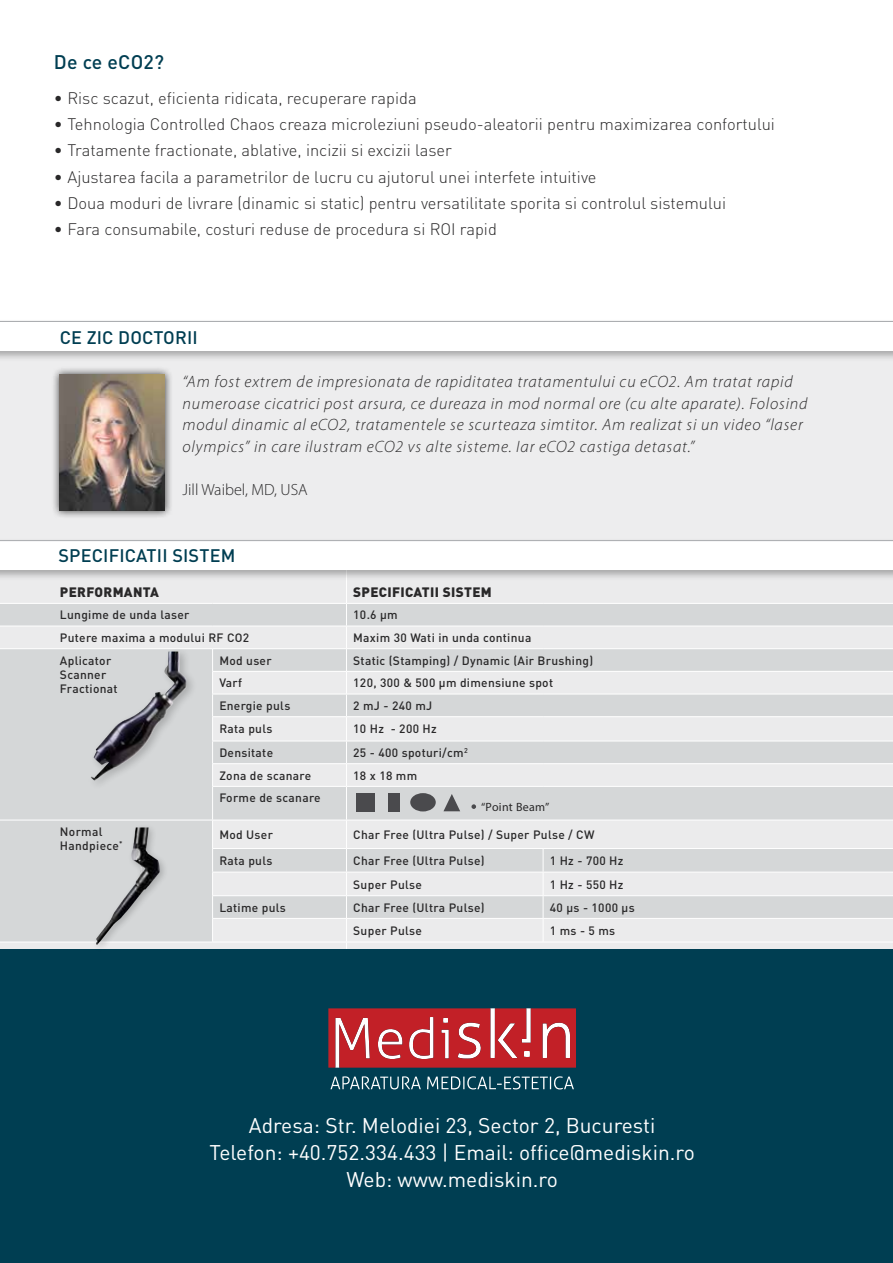
<style>
.page{position:relative;width:893px;height:1263px;background:#fff}
.page>*{position:absolute;margin:0;border:0;box-sizing:border-box;transform-origin:0 0}
.t1{font:21px/27px "DIN Pro";color:#fff;text-align:center}
.t2{font:500 19.5px "DIN Pro";letter-spacing:.01em;color:#003e52}
.t3{font:500 18px "DIN Pro";letter-spacing:.01em;color:#003e52}
.t4{font:300 16.5px "DIN Pro";color:#292829}
.t5{font:italic 300 16.5px/21.6px "Myriad Pro";letter-spacing:.05em;color:#292829}
.t6{font:300 16.2px "Myriad Pro";color:#292829}
.t7{font:900 13.5px "DIN Pro";letter-spacing:.025em;color:#292829}
.t8{font:500 12px/14.2px "DIN Pro";letter-spacing:.025em;color:#292829}
.t9{font:12px "Myriad Pro";letter-spacing:.025em;color:#292829}
</style>
<div class="page">
<div style="left:0;top:581px;width:893px;height:368px;background:#ebebec"></div>
<svg style="left:0;top:604px;width:893px;height:338px;background:#dedfe0"></svg>
<hr style="left:346px;top:537px;width:1px;height:66px;background:#fff">
<hr style="left:0;top:603px;width:213px;height:1px;background:#fff">
<hr style="left:213px;top:603px;width:133px;height:1px;background:#fff">
<hr style="left:346px;top:603px;width:197px;height:1px;background:#fff">
<hr style="left:543px;top:603px;width:350px;height:1px;background:#fff">
<hr style="left:0;top:626px;width:213px;height:1px;background:#fff">
<hr style="left:213px;top:626px;width:133px;height:1px;background:#fff">
<hr style="left:346px;top:626px;width:197px;height:1px;background:#fff">
<hr style="left:543px;top:626px;width:350px;height:1px;background:#fff">
<hr style="left:346px;top:648px;width:197px;height:1px;background:#fff">
<hr style="left:543px;top:648px;width:350px;height:1px;background:#fff">
<hr style="left:346px;top:671px;width:197px;height:1px;background:#fff">
<hr style="left:543px;top:671px;width:350px;height:1px;background:#fff">
<hr style="left:213px;top:648px;width:133px;height:1px;background:#fff">
<hr style="left:212px;top:671px;width:134px;height:1px;background:#fff">
<hr style="left:212px;top:694px;width:134px;height:1px;background:#fff">
<hr style="left:212px;top:716px;width:134px;height:1px;background:#fff">
<hr style="left:346px;top:694px;width:197px;height:1px;background:#fff">
<hr style="left:543px;top:694px;width:350px;height:1px;background:#fff">
<hr style="left:346px;top:716px;width:197px;height:1px;background:#fff">
<hr style="left:543px;top:716px;width:350px;height:1px;background:#fff">
<hr style="left:346px;top:741px;width:197px;height:1px;background:#fff">
<hr style="left:543px;top:741px;width:350px;height:1px;background:#fff">
<hr style="left:346px;top:763px;width:197px;height:1px;background:#fff">
<hr style="left:543px;top:763px;width:350px;height:1px;background:#fff">
<hr style="left:212px;top:741px;width:134px;height:1px;background:#fff">
<svg style="left:346px;top:604px;width:1px;height:182px"></svg>
<hr style="left:212px;top:763px;width:134px;height:1px;background:#fff">
<svg style="left:212px;top:821px;width:1px;height:121px"></svg>
<hr style="left:346px;top:786px;width:197px;height:1px;background:#fff">
<hr style="left:543px;top:786px;width:350px;height:1px;background:#fff">
<hr style="left:213px;top:820px;width:133px;height:1px;background:#fff">
<hr style="left:346px;top:820px;width:197px;height:1px;background:#fff">
<hr style="left:543px;top:820px;width:350px;height:1px;background:#fff">
<hr style="left:212px;top:848px;width:134px;height:1px;background:#fff">
<hr style="left:212px;top:872px;width:134px;height:1px;background:#fff">
<hr style="left:346px;top:848px;width:197px;height:1px;background:#fff">
<hr style="left:346px;top:872px;width:197px;height:1px;background:#fff">
<hr style="left:212px;top:895px;width:134px;height:1px;background:#fff">
<hr style="left:212px;top:918px;width:134px;height:1px;background:#fff">
<hr style="left:543px;top:848px;width:350px;height:1px;background:#fff">
<hr style="left:543px;top:872px;width:350px;height:1px;background:#fff">
<hr style="left:543px;top:895px;width:350px;height:1px;background:#fff">
<hr style="left:543px;top:918px;width:350px;height:1px;background:#fff">
<hr style="left:346px;top:895px;width:197px;height:1px;background:#fff">
<svg style="left:543px;top:849px;width:1px;height:93px"></svg>
<hr style="left:346px;top:918px;width:197px;height:1px;background:#fff">
<hr style="left:212px;top:786px;width:134px;height:1px;background:#fff">
<hr style="left:346px;top:787px;width:1px;height:33px;background:#fff">
<hr style="left:0;top:648px;width:213px;height:1px;background:#fff">
<svg style="left:212px;top:649px;width:1px;height:137px"></svg>
<hr style="left:212px;top:787px;width:1px;height:33px;background:#fff">
<hr style="left:0;top:820px;width:213px;height:1px;background:#fff">
<hr style="left:0;top:942px;width:213px;height:1px;background:#fff">
<hr style="left:213px;top:942px;width:133px;height:1px;background:#fff">
<hr style="left:346px;top:942px;width:197px;height:1px;background:#fff">
<svg style="left:346px;top:821px;width:1px;height:128px"></svg>
<hr style="left:543px;top:942px;width:350px;height:1px;background:#fff">
<div style="left:356px;top:793px;width:18px;height:18px;background:#4a4a4d"></div>
<div style="left:388px;top:793px;width:12px;height:18px;background:#4a4a4d"></div>
<div style="left:410px;top:793px;width:26px;height:18px;background:#4a4a4d;border-radius:50%"></div>
<svg style="left:471px;top:804px;width:5px;height:5px"></svg>
<svg style="left:443px;top:794px;width:17px;height:17px"></svg>
<div style="left:0;top:949px;width:893px;height:314px;background:#003e52"></div>
<div style="left:0;top:326px;width:893px;height:219px;background:#ededee"></div>
<div style="left:0;top:538px;width:893px;height:43px;background:#000;opacity:.3"></div>
<div style="left:0;top:540px;width:893px;height:30px;background:#fff"></div>
<hr style="left:0;top:540px;width:893px;height:1px;background:#a7a9ac">
<div style="left:92px;top:823px;width:77px;height:130px;background:#000;opacity:.2"></div>
<img style="left:96px;top:827px;width:64px;height:118px">
<div style="left:87px;top:646px;width:110px;height:145px;background:#000;opacity:.2"></div>
<img style="left:119px;top:651px;width:55px;height:72px">
<div style="left:51px;top:366px;width:122px;height:153px;background:#000;opacity:.75"></div>
<img style="left:60px;top:375px;width:105px;height:136px">
<div style="left:0;top:319px;width:893px;height:43px;background:#000;opacity:.3"></div>
<div style="left:0;top:321px;width:893px;height:30px;background:#fff"></div>
<hr style="left:0;top:321px;width:893px;height:1px;background:#a7a9ac">
<svg style="left:328px;top:1008px;width:248px;height:60px;background:#c6454b"></svg>
<svg style="left:330px;top:1076px;width:244px;height:13px"></svg>
<h2 class="t2" style="left:54px;top:49px;width:112px">De ce eCO2?</h2>
<h3 class="t4" style="left:54px;top:85px;width:364px">• Risc scazut, eficienta ridicata, recuperare rapida</h3>
<h3 class="t4" style="left:54px;top:111px;width:723px">• Tehnologia Controlled Chaos creaza microleziuni pseudo-aleatorii pentru maximizarea confortului</h3>
<h3 class="t4" style="left:54px;top:138px;width:400px">• Tratamente fractionate, ablative, incizii si excizii laser</h3>
<h3 class="t4" style="left:54px;top:164px;width:544px">• Ajustarea facila a parametrilor de lucru cu ajutorul unei interfete intuitive</h3>
<h3 class="t4" style="left:54px;top:190px;width:674px">• Doua moduri de livrare (dinamic si static) pentru versatilitate sporita si controlul sistemului</h3>
<h3 class="t4" style="left:54px;top:216px;width:444px">• Fara consumabile, costuri reduse de procedura si ROI rapid</h3>
<h3 class="t3" style="left:60px;top:325px;width:140px">CE ZIC DOCTORII</h3>
<p class="t5" style="left:183px;top:371px;width:626px">“Am fost extrem de impresionata de rapiditatea tratamentului cu eCO2. Am tratat rapid numeroase cicatrici post arsura, ce dureaza in mod normal ore (cu alte aparate). Folosind modul dinamic al eCO2, tratamentele se scurteaza simtitor. Am realizat si un video “laser olympics” in care ilustram eCO2 vs alte sisteme. Iar eCO2 castiga detasat.”</p>
<h3 class="t6" style="left:183px;top:481px;width:127px">Jill Waibel, MD, USA</h3>
<h3 class="t3" style="left:58px;top:543px;width:178px">SPECIFICATII SISTEM</h3>
<p class="t7" style="left:60px;top:583px;width:101px">PERFORMANTA</p>
<p class="t7" style="left:353px;top:583px;width:140px">SPECIFICATII SISTEM</p>
<p class="t8" style="left:60px;top:607px;width:131px">Lungime de unda laser</p>
<p class="t8" style="left:353px;top:607px;width:46px">10.6 μm</p>
<p class="t8" style="left:60px;top:630px;width:191px">Putere maxima a modului RF CO2</p>
<p class="t8" style="left:353px;top:630px;width:180px">Maxim 30 Wati in unda continua</p>
<p class="t8" style="left:60px;top:653px;width:59px">Aplicator<br>Scanner<br>Fractionat</p>
<p class="t8" style="left:219px;top:653px;width:54px">Mod user</p>
<p class="t8" style="left:353px;top:653px;width:241px">Static (Stamping) / Dynamic (Air Brushing)</p>
<p class="t8" style="left:219px;top:675px;width:24px">Varf</p>
<p class="t8" style="left:353px;top:675px;width:201px">120, 300 &amp; 500 µm dimensiune spot</p>
<p class="t8" style="left:219px;top:698px;width:72px">Energie puls</p>
<p class="t8" style="left:353px;top:698px;width:81px">2 mJ - 240 mJ</p>
<p class="t8" style="left:219px;top:721px;width:55px">Rata puls</p>
<p class="t8" style="left:353px;top:721px;width:85px">10 Hz - 200 Hz</p>
<p class="t8" style="left:219px;top:745px;width:55px">Densitate</p>
<p class="t8" style="left:353px;top:745px;width:116px">25 - 400 spoturi/cm<sup>2</sup></p>
<p class="t8" style="left:219px;top:768px;width:93px">Zona de scanare</p>
<p class="t8" style="left:353px;top:768px;width:66px">18 x 18 mm</p>
<p class="t8" style="left:219px;top:790px;width:103px">Forme de scanare</p>
<p class="t9" style="left:481px;top:800px;width:70px">“Point Beam”</p>
<p class="t8" style="left:60px;top:824px;width:64px">Normal<br>Handpiece<sup>*</sup></p>
<p class="t8" style="left:219px;top:827px;width:55px">Mod User</p>
<p class="t8" style="left:353px;top:827px;width:243px">Char Free (Ultra Pulse) / Super Pulse / CW</p>
<p class="t8" style="left:219px;top:853px;width:55px">Rata puls</p>
<p class="t8" style="left:353px;top:853px;width:133px">Char Free (Ultra Pulse)</p>
<p class="t8" style="left:550px;top:853px;width:75px">1 Hz - 700 Hz</p>
<p class="t8" style="left:353px;top:876px;width:70px">Super Pulse</p>
<p class="t8" style="left:550px;top:876px;width:75px">1 Hz - 550 Hz</p>
<p class="t8" style="left:219px;top:900px;width:68px">Latime puls</p>
<p class="t8" style="left:353px;top:900px;width:133px">Char Free (Ultra Pulse)</p>
<p class="t8" style="left:550px;top:900px;width:86px">40 μs - 1000 μs</p>
<p class="t8" style="left:353px;top:923px;width:70px">Super Pulse</p>
<p class="t8" style="left:550px;top:923px;width:67px">1 ms - 5 ms</p>
<h1 class="t1" style="left:210px;top:1111px;width:487px">Adresa: Str. Melodiei 23, Sector 2, Bucuresti<br>Telefon: +40.752.334.433 | Email: office@mediskin.ro<br>Web: www.mediskin.ro</h1>
</div>
